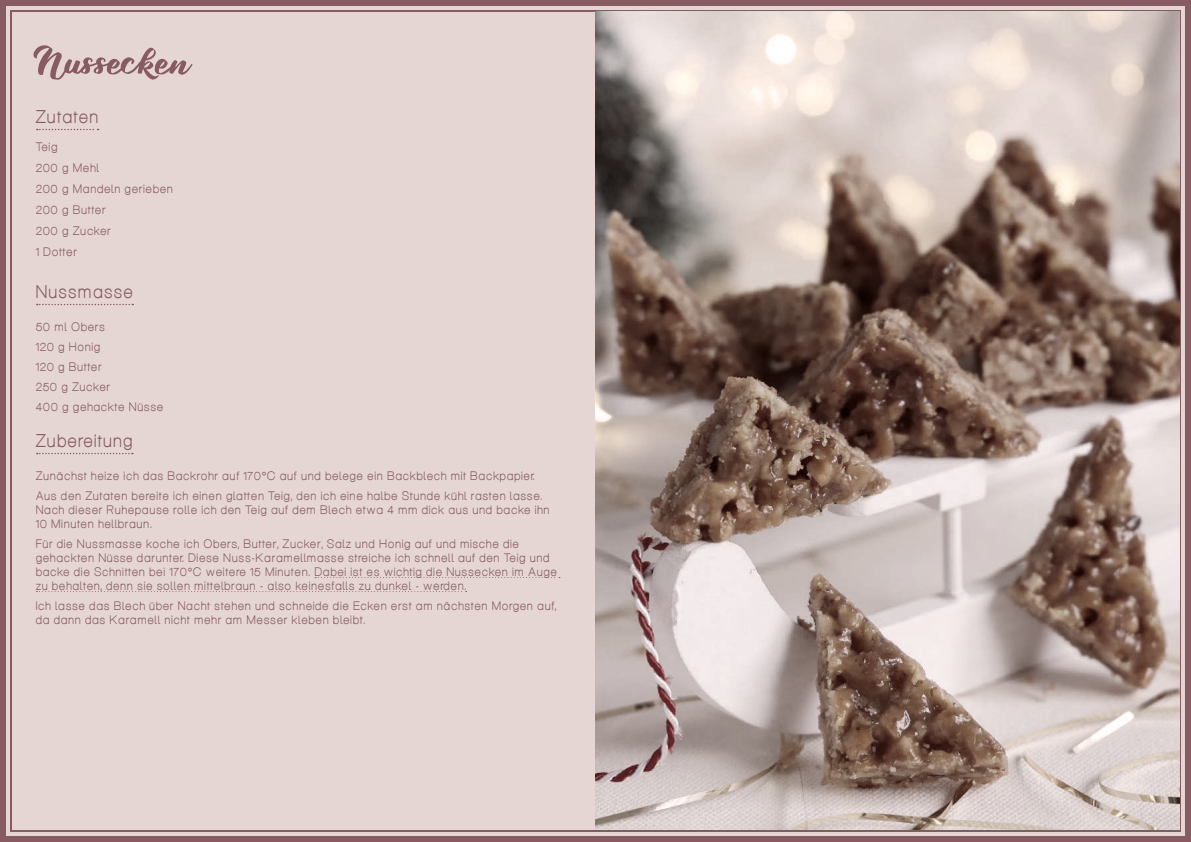
<style>
.page{position:relative;width:1191px;height:842px;background:#e5d6d3}
.page>*{position:absolute;margin:0;border:0;box-sizing:border-box;transform-origin:0 0}
.t1{font:50px "Takashi Minta";color:#865b61}
.t2{font:18px "Aliquam";letter-spacing:.09em;color:#865b61}
.t3{font:12px/21px "Aliquam";letter-spacing:.09em;color:#865b61}
</style>
<div class="page">
<svg style="left:595px;top:6px;width:584px;height:830px;background:#aa9992"></svg>
<svg style="left:37px;top:129px;width:62px;height:1px"></svg>
<svg style="left:37px;top:304px;width:96px;height:1px"></svg>
<svg style="left:37px;top:453px;width:96px;height:1px"></svg>
<svg style="left:315px;top:577px;width:245px;height:1px"></svg>
<svg style="left:36px;top:591px;width:430px;height:1px"></svg>
<h1 class="t1" style="left:36px;top:42px;width:156px">Nussecken</h1>
<h2 class="t2" style="left:36px;top:106px;width:64px">Zutaten</h2>
<p class="t3" style="left:36px;top:135px;width:138px">Teig<br>200 g Mehl<br>200 g Mandeln gerieben<br>200 g Butter<br>200 g Zucker<br>1 Dotter</p>
<h2 class="t2" style="left:36px;top:281px;width:98px">Nussmasse</h2>
<p class="t3" style="left:36px;top:316px;width:129px;line-height:20px">50 ml Obers<br>120 g Honig<br>120 g Butter<br>250 g Zucker<br>400 g gehackte Nüsse</p>
<h2 class="t2" style="left:36px;top:430px;width:98px">Zubereitung</h2>
<p class="t3" style="left:36px;top:465px;width:508px;line-height:20px">Zunächst heize ich das Backrohr auf 170°C auf und belege ein Backblech mit Backpapier.<br>Aus den Zutaten bereite ich einen glatten Teig, den ich eine halbe Stunde kühl rasten lasse.</p>
<p class="t3" style="left:36px;top:502px;width:515px;line-height:14px">Nach dieser Ruhepause rolle ich den Teig auf dem Blech etwa 4 mm dick aus und backe ihn<br>10 Minuten hellbraun.</p>
<p class="t3" style="left:36px;top:536px;width:522px;line-height:14px">Für die Nussmasse koche ich Obers, Butter, Zucker, Salz und Honig auf und mische die gehackten Nüsse darunter. Diese Nuss-Karamellmasse streiche ich schnell auf den Teig und backe die Schnitten bei 170°C weitere 15 Minuten. Dabei ist es wichtig die Nussecken im Auge zu behalten, denn sie sollen mittelbraun - also keinesfalls zu dunkel - werden.</p>
<p class="t3" style="left:36px;top:598px;width:522px;line-height:14px">Ich lasse das Blech über Nacht stehen und schneide die Ecken erst am nächsten Morgen auf, da dann das Karamell nicht mehr am Messer kleben bleibt.</p>
</div>
